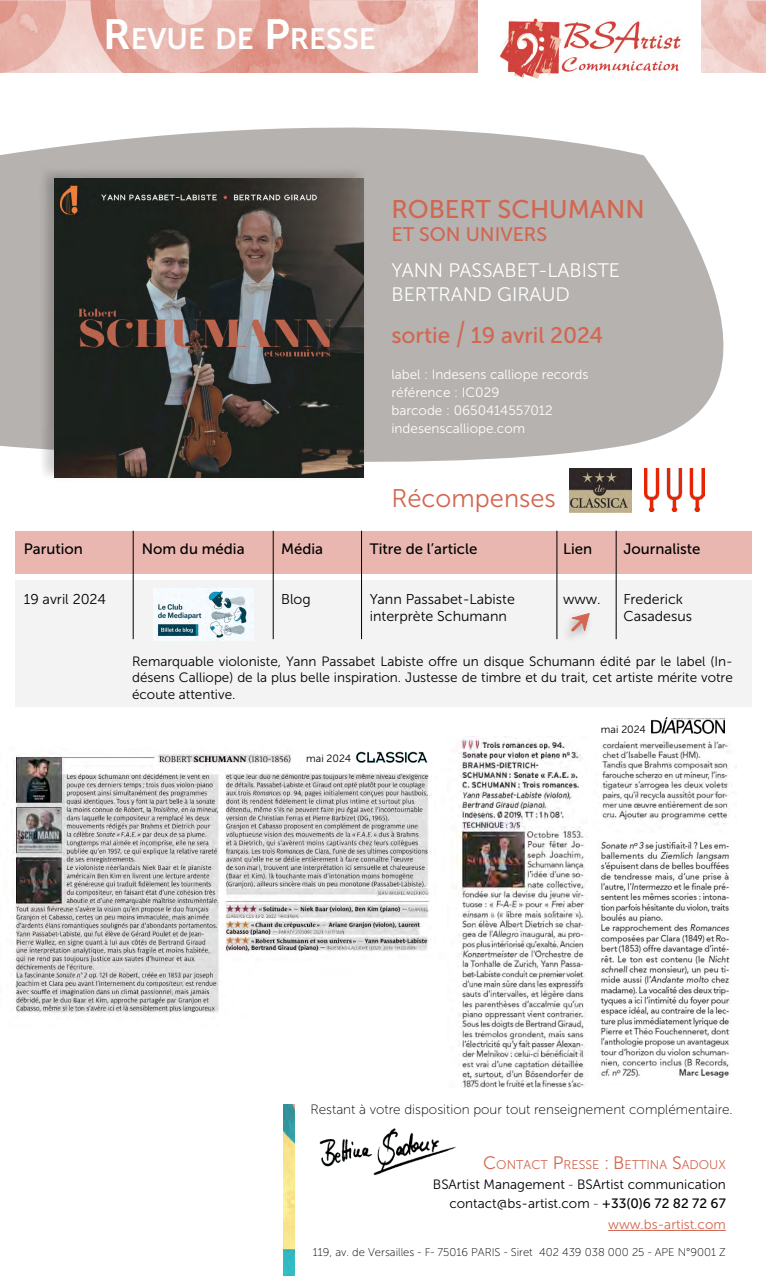
<style>
.page{position:relative;width:766px;height:1276px;background:#fff}
.page>*{position:absolute;margin:0;border:0;box-sizing:border-box;transform-origin:0 0}
.t1{font:29.4px "Museo Sans 700";color:#fff}
.t2{font:25.5px "Museo Sans 500";color:#d26650}
.t3{font:25.5px "Museo Sans 300";color:#d26650}
.t4{font:22.5px "Museo Sans 500";color:#d26650}
.t5{font:19.5px/24px "Museo Sans 300";color:#fff}
.t6{font:19.5px "Museo Sans 500";color:#d26650}
.t7{font:15px "Museo Sans 500";color:#000}
.t8{font:14.25px/17.1px "Museo Sans 300";color:#000}
.t9{font:13.5px/16.2px "Museo Sans 300";color:#000;text-align:justify}
.t10{font:13.5px/18px "Museo Sans 300";color:#fff}
.t11{font:13.5px "Museo Sans 100";color:#000}
.t12{font:13.5px "Museo Sans 300";color:#d26650}
.t13{font:12.6px "Museo Sans 300";color:#d26650}
.t14{font:11.25px "Museo Sans 100";color:#000}
.t15{font:10.5px "Museo Sans 300";color:#000}
.s1{font-size:42px}
.s2{font-size:33.75px}
.s3{font-size:18px}
.s4{font-family:"Museo Sans 100"}
.s5{font-family:"Museo Sans 500"}
</style>
<div class="page">
<img style="left:0;top:0;width:765px;height:72px">
<div style="left:478px;top:0;width:223px;height:91px;background:#fff"></div>
<img style="left:497px;top:18px;width:185px;height:63px">
<div style="left:16px;top:580px;width:735px;height:127px;background:#f3f3f3"></div>
<div style="left:16px;top:531px;width:735px;height:42px;background:#e9b7af"></div>
<hr style="left:133px;top:531px;width:1px;height:108px;background:#000">
<hr style="left:273px;top:531px;width:1px;height:108px;background:#000">
<hr style="left:361px;top:531px;width:1px;height:108px;background:#000">
<hr style="left:556px;top:531px;width:1px;height:108px;background:#000">
<hr style="left:615px;top:531px;width:1px;height:108px;background:#000">
<img style="left:153px;top:588px;width:101px;height:52px">
<svg style="left:0;top:127px;width:724px;height:355px;fill:#b5b2af"></svg>
<div style="left:38px;top:165px;width:327px;height:317px;background:#000;opacity:.2"></div>
<img style="left:54px;top:179px;width:310px;height:299px">
<img style="left:319px;top:1128px;width:137px;height:48px">
<hr style="left:608px;top:1230px;width:117px;height:1px;background:#d26650">
<img style="left:283px;top:1104px;width:11px;height:172px">
<img style="left:569px;top:468px;width:62px;height:44px">
<img style="left:644px;top:468px;width:60px;height:44px">
<img style="left:11px;top:753px;width:419px;height:261px">
<img style="left:600px;top:841px;width:130px;height:237px">
<img style="left:456px;top:736px;width:131px;height:351px">
<img style="left:601px;top:741px;width:129px;height:83px">
<img style="left:353px;top:751px;width:76px;height:19px">
<img style="left:651px;top:717px;width:73px;height:17px">
<svg style="left:568px;top:613px;width:22px;height:21px"></svg>
<h1 class="t1" style="left:103px;top:23px;width:274px"><span class="s1">R</span>EVUE DE <span class="s1">P</span>RESSE</h1>
<h2 class="t2" style="left:391px;top:195px;width:254px">ROBERT SCHUMANN</h2>
<h3 class="t6" style="left:391px;top:223px;width:157px">ET SON UNIVERS</h3>
<h3 class="t5" style="left:391px;top:259px;width:230px">YANN PASSABET-LABISTE<br>BERTRAND GIRAUD</h3>
<h3 class="t4" style="left:391px;top:323px;width:213px">sortie <span class="s2">/</span> 19 avril 2024</h3>
<p class="t10" style="left:391px;top:366px;width:198px">label : Indesens calliope records référence : IC029<br>barcode : 0650414557012 indesenscalliope.com</p>
<h2 class="t3" style="left:391px;top:485px;width:166px">Récompenses</h2>
<p class="t7" style="left:24px;top:540px;width:61px">Parution</p>
<p class="t7" style="left:142px;top:540px;width:104px">Nom du média</p>
<p class="t7" style="left:281px;top:540px;width:43px">Média</p>
<p class="t7" style="left:370px;top:540px;width:109px">Titre de l’article</p>
<p class="t7" style="left:563px;top:540px;width:31px">Lien</p>
<p class="t7" style="left:623px;top:540px;width:79px">Journaliste</p>
<p class="t8" style="left:24px;top:591px;width:84px">19 avril 2024</p>
<p class="t8" style="left:281px;top:591px;width:31px">Blog</p>
<p class="t8" style="left:370px;top:591px;width:146px">Yann Passabet-Labiste interprète Schumann</p>
<p class="t8" style="left:563px;top:591px;width:39px">www.</p>
<p class="t8" style="left:623px;top:591px;width:70px">Frederick<br>Casadesus</p>
<p class="t9" style="left:132px;top:653px;width:602px">Remarquable violoniste, Yann Passabet Labiste offre un disque Schumann édité par le label (In&shy;désens Calliope) de la plus belle inspiration. Justesse de timbre et du trait, cet artiste mérite votre écoute attentive.</p>
<p class="t15" style="left:306px;top:752px;width:46px">mai 2024</p>
<p class="t15" style="left:600px;top:724px;width:46px">mai 2024</p>
<p class="t11" style="left:310px;top:1102px;width:423px">Restant à votre disposition pour tout renseignement complémentaire.</p>
<p class="t13" style="left:483px;top:1158px;width:244px"><span class="s3">C</span>ONTACT <span class="s3">P</span>RESSE <span class="s3">: B</span>ETTINA <span class="s3">S</span>ADOUX</p>
<p class="t9" style="left:433px;top:1174px;width:294px;line-height:19.5px;text-align:right">BSArtist Management <span class="s4">-</span> BSArtist communication contact@bs-artist.com <span class="s4">-</span> <span class="s5">+33(0)6 72 82 72 67</span></p>
<p class="t12" style="left:608px;top:1217px;width:119px">www.bs-artist.com</p>
<p class="t14" style="left:313px;top:1246px;width:414px">119, av. de Versailles - F- 75016 PARIS - Siret 402 439 038 000 25 - APE N°9001 Z</p>
</div>
